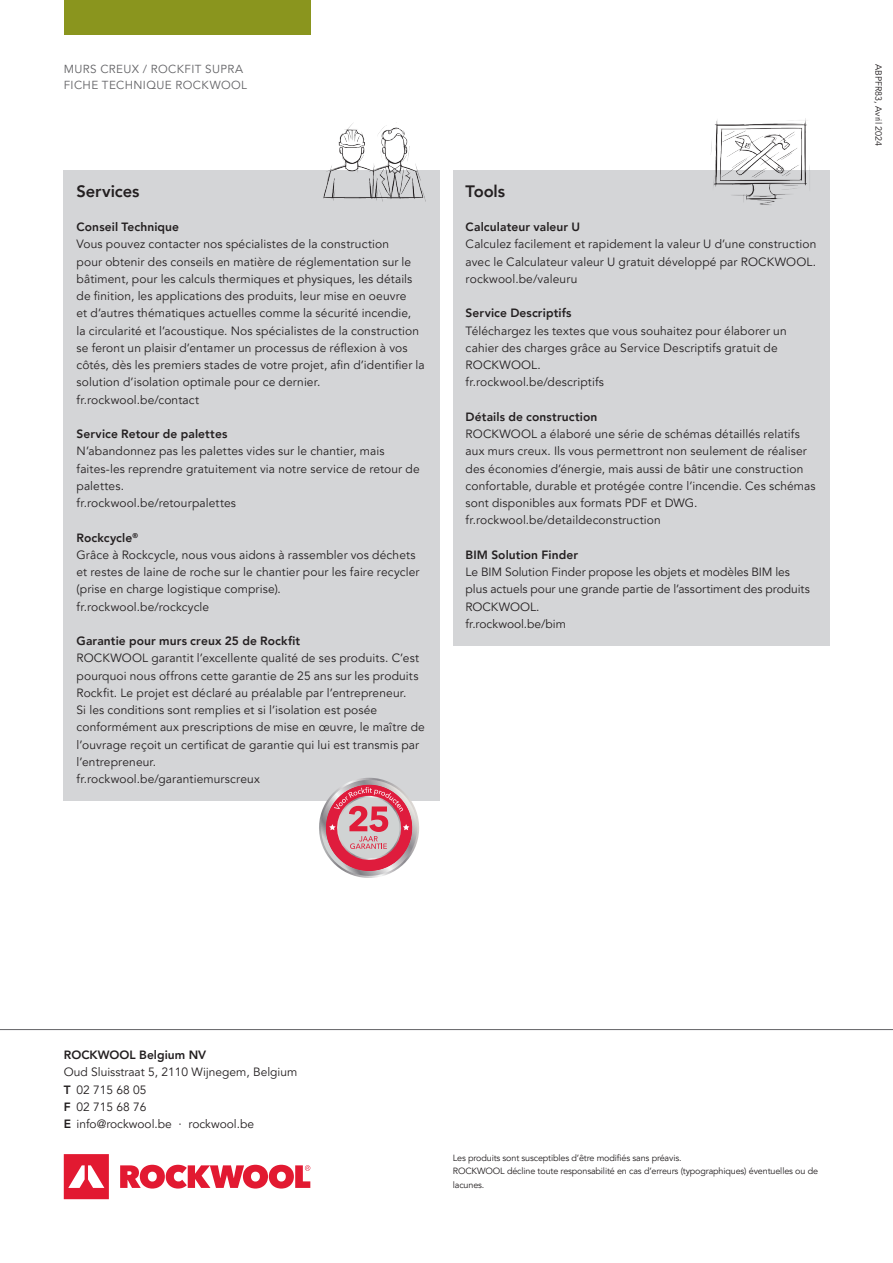
<style>
.page{position:relative;width:893px;height:1263px;background:#fff}
.page>*{position:absolute;margin:0;border:0;box-sizing:border-box;transform-origin:0 0}
.t1{font:800 16.5px "Avenir LT Pro";letter-spacing:-.005em;color:#231f20}
.t2{font:12px/17.2px "Avenir LT Pro";letter-spacing:.01em;color:#231f20}
.t3{font:800 12px "Avenir LT Pro";letter-spacing:.01em;color:#231f20}
.t4{font:11.7px/16.5px "Avenir LT Pro";letter-spacing:.035em;color:#636366}
.t5{font:9px/13.5px "Avenir LT Pro";letter-spacing:-.015em;color:#231f20}
.s1{font-weight:800}
</style>
<div class="page">
<div style="left:64px;top:0;width:246px;height:34px;background:#8a951e"></div>
<svg style="left:64px;top:1154px;width:246px;height:45px"></svg>
<div style="left:453px;top:170px;width:376px;height:475px;background:#d4d5d7"></div>
<img style="left:711px;top:118px;width:99px;height:87px">
<div style="left:64px;top:170px;width:376px;height:630px;background:#d4d5d7"></div>
<img style="left:323px;top:123px;width:103px;height:79px">
<svg style="left:316px;top:778px;width:107px;height:100px"></svg>
<hr style="left:0;top:1029px;width:893px;height:1px;background:#636366">
<p class="t4" style="left:64px;top:61px;width:185px">MURS CREUX / ROCKFIT SUPRA<br>FICHE TECHNIQUE ROCKWOOL</p>
<p class="t5" style="left:885px;top:64px;width:84px;rotate:90deg">ABPFR83, Avril 2024</p>
<h1 class="t1" style="left:466px;top:181px;width:41px">Tools</h1>
<p class="t3" style="left:466px;top:220px;width:116px">Calculateur valeur U</p>
<p class="t2" style="left:466px;top:236px;width:352px;text-align:justify">Calculez facilement et rapidement la valeur U d’une construction avec le Calculateur valeur U gratuit développé par ROCKWOOL. rockwool.be/valeuru</p>
<p class="t3" style="left:466px;top:306px;width:107px">Service Descriptifs</p>
<p class="t2" style="left:466px;top:322px;width:323px">Téléchargez les textes que vous souhaitez pour élaborer un cahier des charges grâce au Service Descriptifs gratuit de ROCKWOOL.<br>fr.rockwool.be/descriptifs</p>
<p class="t3" style="left:466px;top:409px;width:133px">Détails de construction</p>
<p class="t2" style="left:466px;top:425px;width:352px">ROCKWOOL a élaboré une série de schémas détaillés relatifs aux murs creux. Ils vous permettront non seulement de réaliser des économies d’énergie, mais aussi de bâtir une construction confortable, durable et protégée contre l’incendie. Ces schémas sont disponibles aux formats PDF et DWG. fr.rockwool.be/detaildeconstruction</p>
<p class="t3" style="left:466px;top:547px;width:114px">BIM Solution Finder</p>
<p class="t2" style="left:466px;top:563px;width:346px">Le BIM Solution Finder propose les objets et modèles BIM les plus actuels pour une grande partie de l’assortiment des produits ROCKWOOL.<br>fr.rockwool.be/bim</p>
<h1 class="t1" style="left:77px;top:181px;width:64px">Services</h1>
<p class="t3" style="left:77px;top:220px;width:104px">Conseil Technique</p>
<p class="t2" style="left:77px;top:236px;width:350px">Vous pouvez contacter nos spécialistes de la construction<br>pour obtenir des conseils en matière de réglementation sur le bâtiment, pour les calculs thermiques et physiques, les détails de finition, les applications des produits, leur mise en oeuvre<br>et d’autres thématiques actuelles comme la sécurité incendie,<br>la circularité et l’acoustique. Nos spécialistes de la construction se feront un plaisir d’entamer un processus de réflexion à vos côtés, dès les premiers stades de votre projet, afin d’identifier la solution d’isolation optimale pour ce dernier. fr.rockwool.be/contact</p>
<p class="t3" style="left:77px;top:427px;width:152px">Service Retour de palettes</p>
<p class="t2" style="left:77px;top:443px;width:345px">N’abandonnez pas les palettes vides sur le chantier, mais faites-les reprendre gratuitement via notre service de retour de palettes.<br>fr.rockwool.be/retourpalettes</p>
<p class="t2" style="left:77px;top:529px;width:345px"><span class="s1">Rockcycle</span><sup>®<br></sup>Grâce à Rockcycle, nous vous aidons à rassembler vos déchets et restes de laine de roche sur le chantier pour les faire recycler (prise en charge logistique comprise).<br>fr.rockwool.be/rockcycle</p>
<p class="t3" style="left:77px;top:634px;width:225px">Garantie pour murs creux 25 de Rockfit</p>
<p class="t2" style="left:77px;top:650px;width:350px">ROCKWOOL garantit l’excellente qualité de ses produits. C’est pourquoi nous offrons cette garantie de 25 ans sur les produits Rockfit. Le projet est déclaré au préalable par l’entrepreneur.<br>Si les conditions sont remplies et si l’isolation est posée conformément aux prescriptions de mise en œuvre, le maître de l’ouvrage reçoit un certificat de garantie qui lui est transmis par l’entrepreneur.<br>fr.rockwool.be/garantiemurscreux</p>
<p class="t3" style="left:64px;top:1048px;width:144px">ROCKWOOL Belgium NV</p>
<p class="t2" style="left:64px;top:1064px;width:235px">Oud Sluisstraat 5, 2110 Wijnegem, Belgium<br><span class="s1">T</span> 02 715 68 05<br><span class="s1">F</span> 02 715 68 76<br><span class="s1">E</span> info@rockwool.be · rockwool.be</p>
<p class="t5" style="left:453px;top:1151px;width:367px">Les produits sont susceptibles d’être modifiés sans préavis.<br>ROCKWOOL décline toute responsabilité en cas d’erreurs (typographiques) éventuelles ou de lacunes.</p>
</div>
